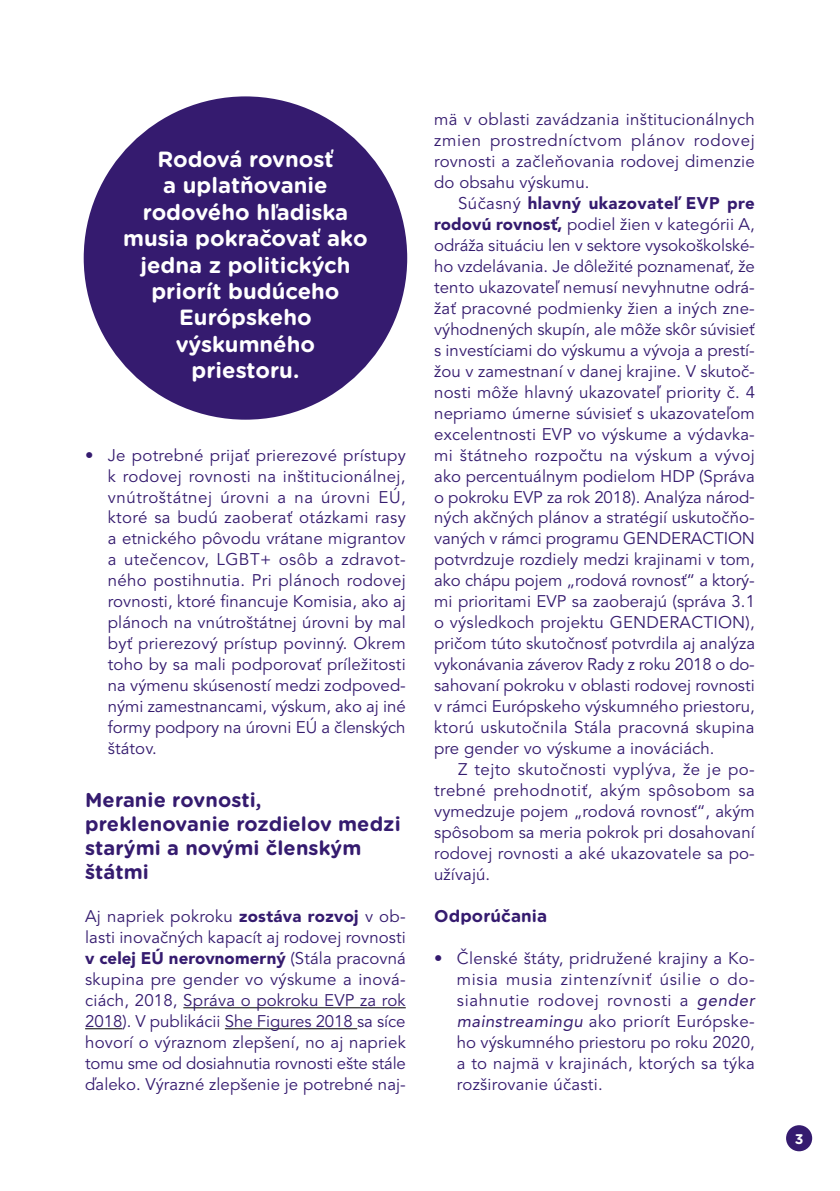
<style>
.page{position:relative;width:840px;height:1191px;background:#fff}
.page>*{position:absolute;margin:0;border:0;box-sizing:border-box;transform-origin:0 0}
.t1{font:700 22px/26.4px "Gotham Rounded";color:#fff;text-align:center}
.t2{font:700 20px/24px "Gotham Rounded";letter-spacing:.005em;color:#351b6f}
.t3{font:700 17px "Gotham Rounded";color:#351b6f}
.t4{font:16.8px/21px "Avenir LTCE";letter-spacing:.005em;color:#351b6f;text-align:justify}
.t5{font:700 14px "Gotham Rounded";color:#fff}
.s1{font-weight:900}
.s2{font-style:italic}
</style>
<div class="page">
<div style="left:785px;top:1125px;width:26px;height:26px;background:#351b6f;border-radius:50%"></div>
<hr style="left:183px;top:1007px;width:222px;height:1px;background:#000">
<hr style="left:85px;top:1028px;width:37px;height:1px;background:#000">
<hr style="left:225px;top:1028px;width:132px;height:1px;background:#000">
<div style="left:84px;top:96px;width:323px;height:324px;background:#351b6f;border-radius:50%"></div>
<h1 class="t1" style="left:123px;top:145px;width:246px">Rodová rovnosť<br>a uplatňovanie rodového hľadiska musia pokračovať ako jedna z politických priorít budúceho<br>Európskeho výskumného priestoru.</h1>
<p class="t4" style="left:108px;top:444px;width:299px;text-indent:-23px">• Je potrebné prijať prierezové prístupy k rodovej rovnosti na inštitucionálnej, vnútroštátnej úrovni a na úrovni EÚ, ktoré sa budú zaoberať otázkami rasy a etnického pôvodu vrátane migrantov a utečencov, LGBT+ osôb a zdravot&shy;ného postihnutia. Pri plánoch rodovej rovnosti, ktoré financuje Komisia, ako aj plánoch na vnútroštátnej úrovni by mal byť prierezový prístup povinný. Okrem toho by sa mali podporovať príležitosti na výmenu skúseností medzi zodpoved&shy;nými zamestnancami, výskum, ako aj iné formy podpory na úrovni EÚ a členských štátov.</p>
<p class="t2" style="left:85px;top:787px;width:317px">Meranie rovnosti, preklenovanie rozdielov medzi starými a novými členským štátmi</p>
<p class="t4" style="left:85px;top:906px;width:322px">Aj napriek pokroku <span class="s1">zostáva rozvoj</span> v ob&shy;lasti inovačných kapacít aj rodovej rovnosti <span class="s1">v celej EÚ nerovnomerný</span> (Stála pracovná skupina pre gender vo výskume a inová&shy;ciách, 2018, Správa o pokroku EVP za rok 2018). V publikácii She Figures 2018 sa síce hovorí o výraznom zlepšení, no aj napriek tomu sme od dosiahnutia rovnosti ešte stále ďaleko. Výrazné zlepšenie je potrebné naj-</p>
<p class="t4" style="left:434px;top:109px;width:322px">mä v oblasti zavádzania inštitucionálnych zmien prostredníctvom plánov rodovej rovnosti a začleňovania rodovej dimenzie do obsahu výskumu.</p>
<p class="t4" style="left:434px;top:193px;width:322px;text-indent:24px">Súčasný <span class="s1">hlavný ukazovateľ EVP pre rodovú rovnosť,</span> podiel žien v kategórii A, odráža situáciu len v sektore vysokoškolské&shy;ho vzdelávania. Je dôležité poznamenať, že tento ukazovateľ nemusí nevyhnutne odrá&shy;žať pracovné podmienky žien a iných zne&shy;výhodnených skupín, ale môže skôr súvisieť s investíciami do výskumu a vývoja a prestí&shy;žou v zamestnaní v danej krajine. V skutoč&shy;nosti môže hlavný ukazovateľ priority č. 4 nepriamo úmerne súvisieť s ukazovateľom excelentnosti EVP vo výskume a výdavka&shy;mi štátneho rozpočtu na výskum a vývoj ako percentuálnym podielom HDP (Správa o pokroku EVP za rok 2018). Analýza národ&shy;ných akčných plánov a stratégií uskutočňo&shy;vaných v rámci programu GENDERACTION potvrdzuje rozdiely medzi krajinami v tom, ako chápu pojem „rodová rovnosť“ a ktorý&shy;mi prioritami EVP sa zaoberajú (správa 3.1 o výsledkoch projektu GENDERACTION), pričom túto skutočnosť potvrdila aj analýza vykonávania záverov Rady z roku 2018 o do&shy;sahovaní pokroku v oblasti rodovej rovnosti v rámci Európskeho výskumného priestoru, ktorú uskutočnila Stála pracovná skupina pre gender vo výskume a inováciách.</p>
<p class="t4" style="left:434px;top:759px;width:322px;text-indent:24px">Z tejto skutočnosti vyplýva, že je po&shy;trebné prehodnotiť, akým spôsobom sa vymedzuje pojem „rodová rovnosť“, akým spôsobom sa meria pokrok pri dosahovaní rodovej rovnosti a aké ukazovatele sa po&shy;užívajú.</p>
<p class="t3" style="left:434px;top:903px;width:114px">Odporúčania</p>
<p class="t4" style="left:456px;top:948px;width:299px;text-indent:-23px">• Členské štáty, pridružené krajiny a Ko&shy;misia musia zintenzívniť úsilie o do&shy;siahnutie rodovej rovnosti a <span class="s2">gender mainstreamingu</span> ako priorít Európske&shy;ho výskumného priestoru po roku 2020, a to najmä v krajinách, ktorých sa týka rozširovanie účasti.</p>
<p class="t5" style="left:794px;top:1128px;width:10px">3</p>
</div>
